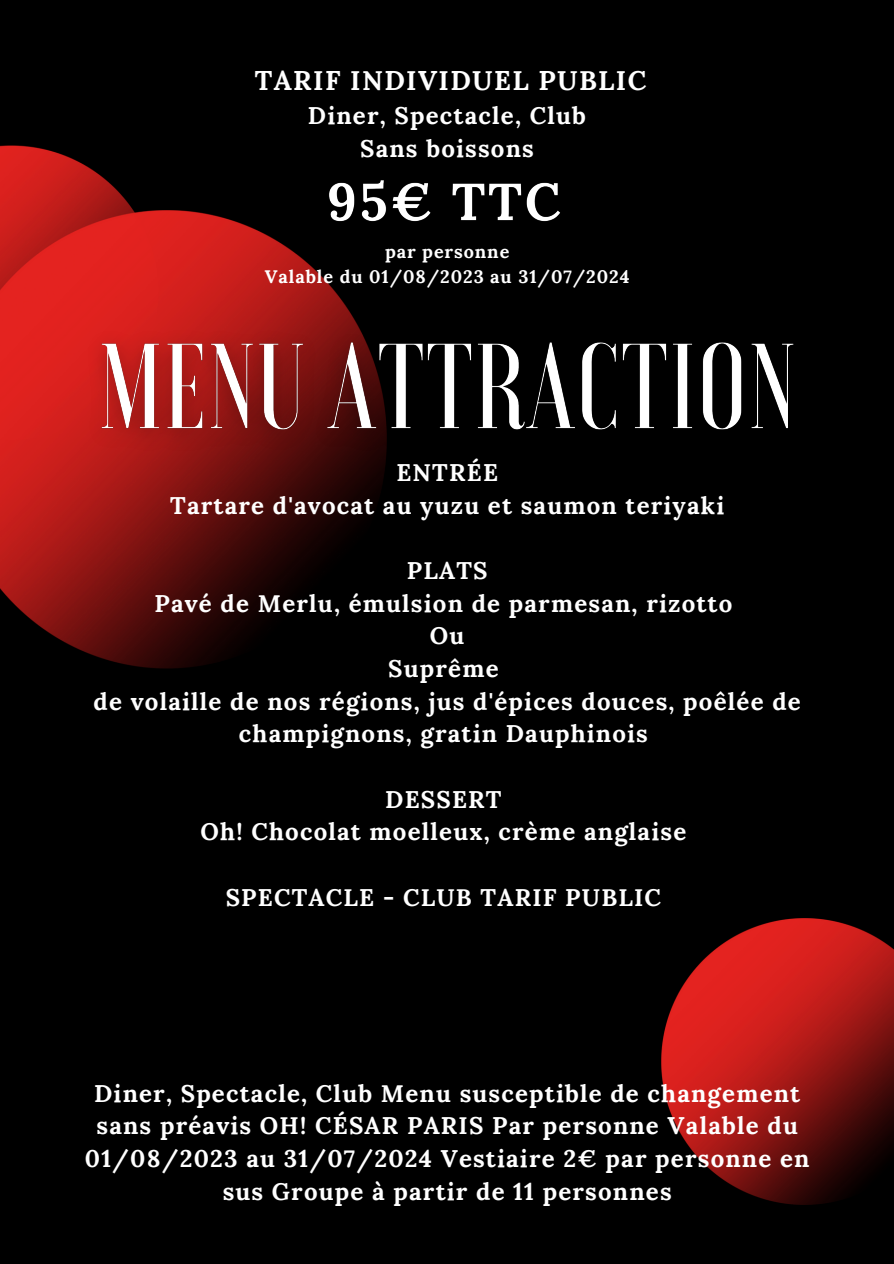
<style>
.page{position:relative;width:894px;height:1264px;background:#fff}
.page>*{position:absolute;margin:0;border:0;box-sizing:border-box;transform-origin:0 0}
.t1{font:700 27px "Lora";letter-spacing:.05em;color:#fff}
.t2{font:700 24px/32.7px "Lora";letter-spacing:.05em;color:#fff;text-align:center}
.t3{font:700 18px "Lora";letter-spacing:.05em;color:#fff}
</style>
<div class="page">
<div style="left:0;top:0;width:893px;height:1263px;background:#000"></div>
<img style="left:661px;top:918px;width:232px;height:287px">
<img style="left:0;top:145px;width:383px;height:524px">
<img style="left:313px;top:157px;width:247px;height:94px">
<img style="left:69px;top:301px;width:725px;height:181px">
<p class="t1" style="left:255px;top:63px;width:393px">TARIF INDIVIDUEL PUBLIC</p>
<p class="t2" style="left:308px;top:99px;width:279px">Diner, Spectacle, Club</p>
<p class="t2" style="left:360px;top:132px;width:175px">Sans boissons</p>
<p class="t3" style="left:385px;top:240px;width:126px">par personne</p>
<p class="t3" style="left:265px;top:265px;width:366px">Valable du 01/08/2023 au 31/07/2024</p>
<p class="t2" style="left:396px;top:456px;width:103px">ENTRÉE</p>
<p class="t2" style="left:170px;top:488px;width:555px">Tartare d'avocat au yuzu et saumon teriyaki</p>
<p class="t2" style="left:406px;top:554px;width:82px">PLATS</p>
<p class="t2" style="left:154px;top:586px;width:579px">Pavé de Merlu, émulsion de parmesan, rizotto</p>
<p class="t2" style="left:430px;top:619px;width:36px">Ou</p>
<p class="t2" style="left:388px;top:652px;width:112px">Suprême</p>
<p class="t2" style="left:93px;top:684px;width:708px">de volaille de nos régions, jus d'épices douces, poêlée de champignons, gratin Dauphinois</p>
<p class="t2" style="left:385px;top:782px;width:118px">DESSERT</p>
<p class="t2" style="left:200px;top:815px;width:487px">Oh! Chocolat moelleux, crème anglaise</p>
<p class="t2" style="left:225px;top:880px;width:437px">SPECTACLE - CLUB TARIF PUBLIC</p>
<p class="t2" style="left:85px;top:1076px;width:726px">Diner, Spectacle, Club Menu susceptible de changement sans préavis OH! CÉSAR PARIS Par personne Valable du 01/08/2023 au 31/07/2024 Vestiaire 2€ par personne en sus Groupe à partir de 11 personnes</p>
</div>
